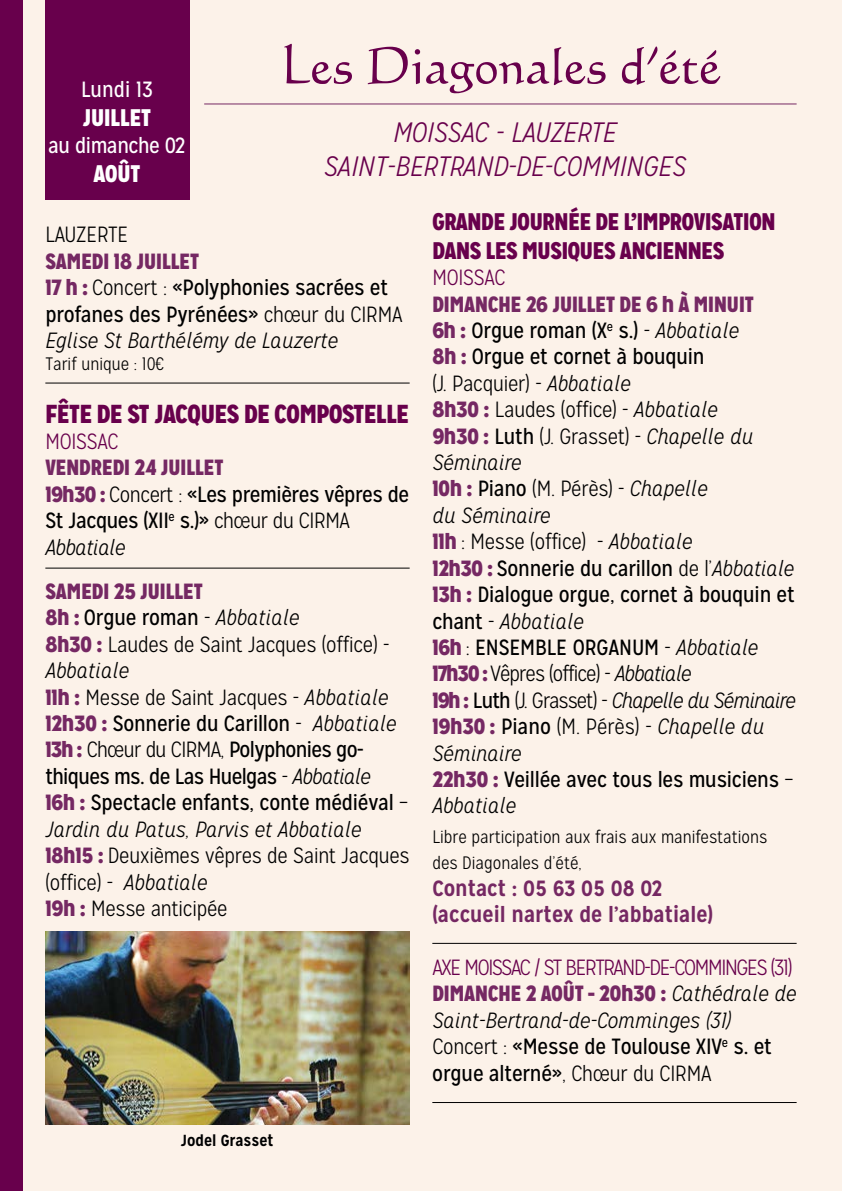
<style>
.page{position:relative;width:842px;height:1191px;background:#fcf2e9}
.page>*{position:absolute;margin:0;border:0;box-sizing:border-box;transform-origin:0 0}
.t1{font:50px "Calligraphic 421 BT Roman B";color:#68004c}
.t2{font:italic 300 28px/33.6px "Mission Gothic";color:#68004c;text-align:center}
.t3{font:900 26px "Mission Gothic";letter-spacing:-.01em;color:#68004c}
.t4{font:900 24px/28.8px "Mission Gothic";letter-spacing:-.01em;color:#68004c}
.t5{font:900 24px "Mission Gothic";color:#fff}
.t6{font:italic 300 22px/26.4px "Mission Gothic";color:#000}
.t7{font:300 22px/26.4px "Mission Gothic";letter-spacing:-.01em;color:#000}
.t8{font:22px/26.4px "Mission Gothic";letter-spacing:-.01em;color:#000}
.t9{font:700 22px/26.4px "Mission Gothic";color:#752863}
.t10{font:22px "Mission Gothic";letter-spacing:-.02em;color:#fff}
.t11{font:300 22px "Mission Gothic";letter-spacing:-.01em;color:#68004c}
.t12{font:300 18px/26.4px "Mission Gothic";color:#000}
.t13{font:700 16px "Mission Gothic";color:#000}
.s1{font-weight:900;color:#752863}
.s2{font-weight:300}
.s3{font-weight:300;font-style:italic}
.s4{font-weight:400}
.s5{font-style:italic}
.s6{font-weight:900;font-style:normal;color:#752863}
.s7{font-weight:400;font-style:normal}
.s8{font-style:normal}
.s9{font-style:normal;color:#68004c}
</style>
<div class="page">
<div style="left:0;top:0;width:23px;height:1191px;background:#68004c"></div>
<div style="left:45px;top:0;width:145px;height:200px;background:#68004c"></div>
<hr style="left:204px;top:103px;width:593px;height:1px;background:#752863">
<hr style="left:45px;top:382px;width:365px;height:1px;background:#000">
<hr style="left:432px;top:1102px;width:365px;height:1px;background:#000">
<hr style="left:432px;top:943px;width:365px;height:1px;background:#000">
<hr style="left:45px;top:567px;width:365px;height:1px;background:#000">
<img style="left:45px;top:932px;width:365px;height:192px">
<p class="t10" style="left:81px;top:77px;width:73px">Lundi 13</p>
<p class="t5" style="left:83px;top:102px;width:70px">JUILLET</p>
<p class="t10" style="left:48px;top:132px;width:139px">au dimanche 02</p>
<p class="t5" style="left:93px;top:157px;width:49px">AOÛT</p>
<h1 class="t1" style="left:280px;top:33px;width:442px">Les Diagonales d’été</h1>
<p class="t2" style="left:324px;top:116px;width:364px">MOISSAC - LAUZERTE<br>SAINT-BERTRAND-DE-COMMINGES</p>
<p class="t7" style="left:45px;top:222px;width:85px">LAUZERTE</p>
<p class="t8" style="left:45px;top:248px;width:359px"><span class="s1">SAMEDI 18 JUILLET<br>17 h :</span> <span class="s2">Concert :</span> «Polyphonies sacrées et profanes des Pyrénées» <span class="s2">chœur du CIRMA<br></span><span class="s3">Eglise St Barthélémy de Lauzerte</span></p>
<p class="t12" style="left:45px;top:350px;width:121px">Tarif unique : 10€</p>
<p class="t3" style="left:45px;top:396px;width:365px">FÊTE DE ST JACQUES DE COMPOSTELLE</p>
<p class="t11" style="left:45px;top:428px;width:75px">MOISSAC</p>
<p class="t8" style="left:45px;top:455px;width:365px"><span class="s1">VENDREDI 24 JUILLET<br>19h30 :</span> <span class="s2">Concert :</span> «Les premières vêpres de<br>St Jacques (XII<sup>e</sup> s.)» <span class="s2">chœur du CIRMA<br></span><span class="s3">Abbatiale</span></p>
<p class="t7" style="left:45px;top:578px;width:366px"><span class="s1">SAMEDI 25 JUILLET<br>8h :</span> <span class="s4">Orgue roman</span> - <span class="s5">Abbatiale<br></span><span class="s1">8h30 :</span> Laudes de Saint Jacques (office) -<br><span class="s5">Abbatiale<br></span><span class="s1">11h :</span> Messe de Saint Jacques - <span class="s5">Abbatiale<br></span><span class="s1">12h30 :</span> <span class="s4">Sonnerie du Carillon</span> - <span class="s5">Abbatiale<br></span><span class="s1">13h :</span> Chœur du CIRMA, <span class="s4">Polyphonies go&shy;thiques ms. de Las Huelgas</span> - <span class="s5">Abbatiale<br></span><span class="s1">16h :</span> <span class="s4">Spectacle enfants, conte médiéval</span> –<br><span class="s5">Jardin du Patus, Parvis et Abbatiale<br></span><span class="s1">18h15 :</span> Deuxièmes vêpres de Saint Jacques (office) - <span class="s5">Abbatiale<br></span><span class="s1">19h :</span> Messe anticipée</p>
<p class="t13" style="left:181px;top:1130px;width:94px">Jodel Grasset</p>
<p class="t4" style="left:432px;top:207px;width:345px">GRANDE JOURNÉE DE L’IMPROVISATION<br>DANS LES MUSIQUES ANCIENNES</p>
<p class="t11" style="left:432px;top:265px;width:75px">MOISSAC</p>
<p class="t6" style="left:432px;top:291px;width:365px"><span class="s6">DIMANCHE 26 JUILLET DE 6 h À MINUIT<br>6h :</span> <span class="s7">Orgue roman (X</span><sup>e</sup> <span class="s7">s.)</span> <span class="s8">-</span> Abbatiale<br><span class="s6">8h :</span> <span class="s7">Orgue et cornet à bouquin<br></span><span class="s8">(J. Pacquier) -</span> Abbatiale<br><span class="s6">8h30 :</span> <span class="s8">Laudes (office) -</span> Abbatiale<br><span class="s6">9h30 :</span> <span class="s7">Luth</span> <span class="s8">(J. Grasset) -</span> Chapelle du<br>Séminaire<br><span class="s6">10h :</span> <span class="s7">Piano</span> <span class="s8">(M. Pérès) -</span> Chapelle<br>du Séminaire<br><span class="s6">11h</span> <span class="s8">: Messe (office) -</span> Abbatiale<br><span class="s6">12h30 :</span> <span class="s7">Sonnerie du carillon</span> <span class="s8">de l’</span>Abbatiale<br><span class="s6">13h :</span> <span class="s7">Dialogue orgue, cornet à bouquin et chant</span> <span class="s8">-</span> Abbatiale<br><span class="s6">16h</span> <span class="s8">:</span> <span class="s7">ENSEMBLE ORGANUM</span> <span class="s8">-</span> Abbatiale<br><span class="s6">17h30 :</span> <span class="s8">Vêpres (office) -</span> Abbatiale<br><span class="s6">19h :</span> <span class="s7">Luth</span> <span class="s8">(J. Grasset) -</span> Chapelle du Séminaire<br><span class="s6">19h30 :</span> <span class="s7">Piano</span> <span class="s8">(M. Pérès) -</span> Chapelle du<br>Séminaire<br><span class="s6">22h30 :</span> <span class="s7">Veillée avec tous les musiciens</span> <span class="s8">–<br></span>Abbatiale</p>
<p class="t12" style="left:432px;top:823px;width:336px">Libre participation aux frais aux manifestations des Diagonales d’été,</p>
<p class="t9" style="left:432px;top:875px;width:282px">Contact : 05 63 05 08 02 (accueil nartex de l’abbatiale)</p>
<p class="t6" style="left:432px;top:954px;width:366px"><span class="s9">AXE MOISSAC / ST BERTRAND-DE-COMMINGES (31)<br></span><span class="s6">DIMANCHE 2 AOÛT - 20h30 :</span> Cathédrale de Saint-Bertrand-de-Comminges (31)<br><span class="s8">Concert :</span> <span class="s7">«Messe de Toulouse XIV</span><sup>e</sup> <span class="s7">s. et orgue alterné»</span><span class="s8">, Chœur du CIRMA</span></p>
</div>
